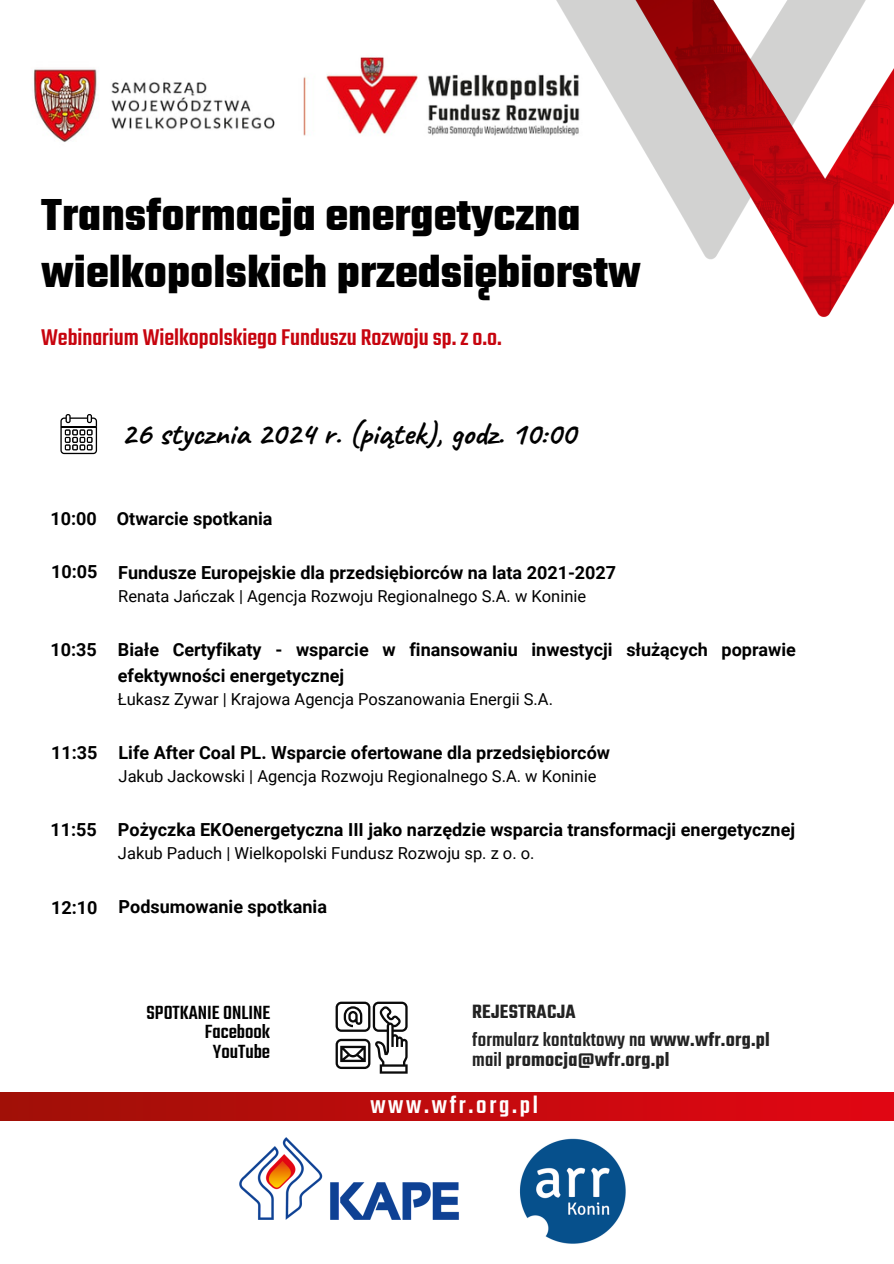
<style>
.page{position:relative;width:894px;height:1264px;background:#fff}
.page>*{position:absolute;margin:0;border:0;box-sizing:border-box;transform-origin:0 0}
.t1{font:700 48.3px "Teko";color:#000}
.t2{font:700 32.25px "Caveat";color:#000}
.t3{font:500 26.1px "Teko";letter-spacing:.105em;color:#fff}
.t4{font:500 24.9px "Teko";color:#c7040e}
.t5{font:600 21px/27.5px "Teko";letter-spacing:.01em;color:#000}
.t6{font:500 20.85px "Teko";color:#000}
.t7{font:700 18px/25.8px "Roboto";color:#000}
.t8{font:16.5px "Roboto";color:#000}
.s1{font-weight:500}
</style>
<div class="page">
<svg style="left:335px;top:1001px;width:72px;height:72px"></svg>
<img style="left:0;top:1092px;width:893px;height:28px">
<svg style="left:60px;top:414px;width:37px;height:40px"></svg>
<img style="left:33px;top:55px;width:503px;height:87px">
<img style="left:536px;top:0;width:357px;height:317px">
<img style="left:209px;top:1106px;width:279px;height:114px">
<img style="left:519px;top:1138px;width:107px;height:106px">
<p class="t1" style="left:41px;top:183px;width:541px">Transformacja energetyczna</p>
<p class="t1" style="left:41px;top:241px;width:601px">wielkopolskich przedsiębiorstw</p>
<p class="t4" style="left:41px;top:321px;width:462px">Webinarium Wielkopolskiego Funduszu Rozwoju sp. z o.o.</p>
<p class="t2" style="left:121px;top:413px;width:456px">26 stycznia 2024 r. (piątek), godz. 10:00</p>
<p class="t7" style="left:50px;top:506px;width:48px">10:00</p>
<p class="t7" style="left:117px;top:506px;width:157px">Otwarcie spotkania</p>
<p class="t7" style="left:51px;top:559px;width:48px">10:05</p>
<p class="t7" style="left:118px;top:560px;width:499px">Fundusze Europejskie dla przedsiębiorców na lata 2021-2027</p>
<p class="t8" style="left:118px;top:587px;width:469px">Renata Jańczak | Agencja Rozwoju Regionalnego S.A. w Koninie</p>
<p class="t7" style="left:50px;top:636px;width:48px">10:35</p>
<p class="t7" style="left:118px;top:636px;width:679px">Białe Certyfikaty - wsparcie w finansowaniu inwestycji służących poprawie efektywności energetycznej</p>
<p class="t8" style="left:118px;top:689px;width:436px">Łukasz Zywar | Krajowa Agencja Poszanowania Energii S.A.</p>
<p class="t7" style="left:51px;top:739px;width:48px">11:35</p>
<p class="t7" style="left:118px;top:739px;width:493px">Life After Coal PL. Wsparcie ofertowane dla przedsiębiorców</p>
<p class="t8" style="left:118px;top:767px;width:479px">Jakub Jackowski | Agencja Rozwoju Regionalnego S.A. w Koninie</p>
<p class="t7" style="left:50px;top:816px;width:48px">11:55</p>
<p class="t7" style="left:118px;top:816px;width:678px">Pożyczka EKOenergetyczna III jako narzędzie wsparcia transformacji energetycznej</p>
<p class="t8" style="left:118px;top:844px;width:418px">Jakub Paduch | Wielkopolski Fundusz Rozwoju sp. z o. o.</p>
<p class="t7" style="left:51px;top:895px;width:48px">12:10</p>
<p class="t7" style="left:118px;top:893px;width:210px">Podsumowanie spotkania</p>
<p class="t6" style="left:147px;top:998px;width:125px">SPOTKANIE ONLINE</p>
<p class="t6" style="left:205px;top:1018px;width:67px">Facebook</p>
<p class="t6" style="left:213px;top:1037px;width:59px">YouTube</p>
<p class="t5" style="left:472px;top:999px;width:299px">REJESTRACJA<br><span class="s1">formularz kontaktowy na</span> www.wfr.org.pl</p>
<p class="t5" style="left:472px;top:1047px;width:199px"><span class="s1">mail</span> promocja@wfr.org.pl</p>
<p class="t3" style="left:370px;top:1087px;width:169px">www.wfr.org.pl</p>
</div>
